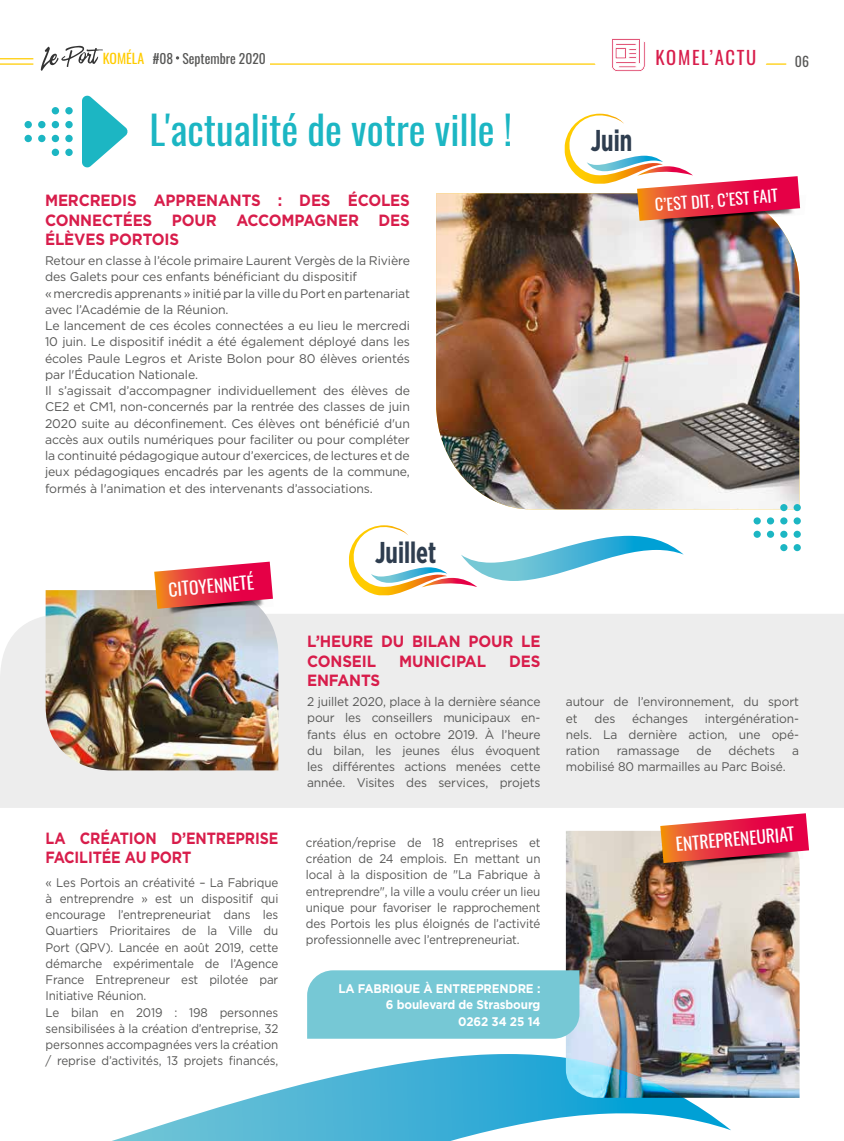
<style>
.page{position:relative;width:844px;height:1141px;background:#fff}
.page>*{position:absolute;margin:0;border:0;box-sizing:border-box;transform-origin:0 0}
.t1{font:40px "Oswald";color:#1cb6c3}
.t2{font:700 30.12px "Gotham X Narrow";color:#2e3d4f;scale:.89 1}
.t3{font:18.62px "Oswald";letter-spacing:.09em;color:#d81d4b}
.t4{font:17.5px "Oswald";color:#fff}
.t5{font:700 16.25px/19.5px "Gotham";letter-spacing:-.01em;color:#d81d4b;scale:.93 1}
.t6{font:700 16.25px/19.5px "Gotham";letter-spacing:-.01em;color:#d81d4b;scale:.88 1}
.t7{font:16.12px "Oswald";color:#fff}
.t8{font:13.88px "Oswald";color:#575756}
.t9{font:13.5px "Oswald";color:#575756}
.t10{font:12.5px/16.2px "Gotham";letter-spacing:-.01em;color:#575756}
.t11{font:12.5px/16.2px "Gotham";letter-spacing:-.01em;color:#575756;scale:.93 1}
.t12{font:12.5px/16.2px "Gotham";letter-spacing:-.01em;color:#575756;text-align:justify;scale:.96 1}
.t13{font:700 12.5px/16.2px "Gotham";letter-spacing:-.01em;color:#fff;text-align:right;scale:.93 1}
.s1{font-size:13.88px;color:#fc0}
</style>
<div class="page">
<hr style="left:262px;top:63px;width:524px;height:2px;background:#fc0">
<hr style="left:0;top:63px;width:33px;height:2px;background:#fc0">
<div style="left:153px;top:48px;width:116px;height:19px;background:#fff"></div>
<svg style="left:41px;top:46px;width:62px;height:25px"></svg>
<svg style="left:176px;top:56px;width:3px;height:4px"></svg>
<div style="left:0;top:614px;width:843px;height:194px;background:#ededed"></div>
<img style="left:46px;top:590px;width:232px;height:180px">
<img style="left:436px;top:193px;width:363px;height:316px">
<hr style="left:0;top:58px;width:33px;height:1px;background:#fc0">
<svg style="left:588px;top:38px;width:184px;height:34px"></svg>
<svg style="left:82px;top:95px;width:46px;height:73px"></svg>
<div style="left:65px;top:107px;width:8px;height:7px;background:#1cb6c3;border-radius:50%"></div>
<div style="left:65px;top:121px;width:8px;height:7px;background:#1cb6c3;border-radius:50%"></div>
<div style="left:65px;top:135px;width:8px;height:7px;background:#1cb6c3;border-radius:50%"></div>
<div style="left:65px;top:149px;width:8px;height:7px;background:#1cb6c3;border-radius:50%"></div>
<div style="left:52px;top:107px;width:7px;height:7px;background:#1cb6c3;border-radius:50%"></div>
<div style="left:52px;top:121px;width:7px;height:7px;background:#1cb6c3;border-radius:50%"></div>
<div style="left:52px;top:135px;width:7px;height:7px;background:#1cb6c3;border-radius:50%"></div>
<div style="left:52px;top:149px;width:7px;height:7px;background:#1cb6c3;border-radius:50%"></div>
<div style="left:38px;top:121px;width:7px;height:7px;background:#1cb6c3;border-radius:50%"></div>
<div style="left:38px;top:135px;width:7px;height:7px;background:#1cb6c3;border-radius:50%"></div>
<div style="left:25px;top:121px;width:7px;height:7px;background:#1cb6c3;border-radius:50%"></div>
<div style="left:25px;top:135px;width:7px;height:7px;background:#1cb6c3;border-radius:50%"></div>
<img style="left:643px;top:195px;width:158px;height:32px">
<img style="left:162px;top:609px;width:111px;height:7px">
<svg style="left:154px;top:562px;width:119px;height:47px;background:#df4b5c"></svg>
<svg style="left:564px;top:113px;width:235px;height:108px"></svg>
<img style="left:565px;top:831px;width:234px;height:267px">
<svg style="left:112px;top:1054px;width:619px;height:87px"></svg>
<div style="left:793px;top:504px;width:7px;height:7px;background:#1cb6c3;border-radius:50%"></div>
<div style="left:793px;top:517px;width:7px;height:7px;background:#1cb6c3;border-radius:50%"></div>
<div style="left:793px;top:531px;width:7px;height:7px;background:#1cb6c3;border-radius:50%"></div>
<div style="left:793px;top:544px;width:7px;height:7px;background:#1cb6c3;border-radius:50%"></div>
<div style="left:780px;top:504px;width:7px;height:7px;background:#1cb6c3;border-radius:50%"></div>
<div style="left:780px;top:517px;width:7px;height:7px;background:#1cb6c3;border-radius:50%"></div>
<div style="left:780px;top:531px;width:7px;height:7px;background:#1cb6c3;border-radius:50%"></div>
<div style="left:780px;top:544px;width:7px;height:7px;background:#1cb6c3;border-radius:50%"></div>
<svg style="left:766px;top:517px;width:8px;height:7px"></svg>
<div style="left:766px;top:531px;width:8px;height:7px;background:#1cb6c3;border-radius:50%"></div>
<div style="left:753px;top:517px;width:7px;height:7px;background:#1cb6c3;border-radius:50%"></div>
<div style="left:753px;top:531px;width:7px;height:7px;background:#1cb6c3;border-radius:50%"></div>
<div style="left:307px;top:970px;width:272px;height:69px;background:#76c8d5"></div>
<svg style="left:349px;top:525px;width:334px;height:70px"></svg>
<img style="left:667px;top:863px;width:133px;height:7px">
<svg style="left:660px;top:813px;width:148px;height:50px;background:#e05462"></svg>
<p class="t9" style="left:103px;top:46px;width:164px"><span class="s1">KOMÉLA</span> #08 Septembre 2020</p>
<p class="t8" style="left:794px;top:49px;width:16px">06</p>
<h3 class="t3" style="left:655px;top:41px;width:102px">KOMEL’ACTU</h3>
<h1 class="t1" style="left:150px;top:94px;width:364px">L'actualité de votre ville !</h1>
<h3 class="t5" style="left:45px;top:191px;width:394px;text-align:justify">MERCREDIS APPRENANTS : DES ÉCOLES CONNECTÉES POUR ACCOMPAGNER DES ÉLÈVES PORTOIS</h3>
<p class="t10" style="left:45px;top:252px;width:366px">Retour en classe à l’école primaire Laurent Vergès de la Rivière des Galets pour ces enfants bénéficiant du dispositif<br>« mercredis apprenants » initié par la ville du Port en partenariat avec l’Académie de la Réunion.<br>Le lancement de ces écoles connectées a eu lieu le mercredi 10 juin. Le dispositif inédit a été également déployé dans les écoles Paule Legros et Ariste Bolon pour 80 élèves orientés par l'Éducation Nationale.<br>Il s’agissait d’accompagner individuellement des élèves de CE2 et CM1, non-concernés par la rentrée des classes de juin 2020 suite au déconfinement. Ces élèves ont bénéficié d'un accès aux outils numériques pour faciliter ou pour compléter la continuité pédagogique autour d’exercices, de lectures et de jeux pédagogiques encadrés par les agents de la commune, formés à l'animation et des intervenants d’associations.</p>
<h3 class="t4" style="left:167px;top:574px;width:87px;rotate:-5deg">CITOYENNETÉ</h3>
<h3 class="t6" style="left:46px;top:828px;width:266px">LA CRÉATION D’ENTREPRISE<br>FACILITÉE AU PORT</h3>
<p class="t11" style="left:46px;top:874px;width:252px">« Les Portois an créativité – La Fabrique à entreprendre » est un dispositif qui encourage l’entrepreneuriat dans les Quartiers Prioritaires de la Ville du Port (QPV). Lancée en août 2019, cette démarche expérimentale de l’Agence France Entrepreneur est pilotée par Initiative Réunion.<br>Le bilan en 2019 : 198 personnes sensibilisées à la création d’entreprise, 32 personnes accompagnées vers la création / reprise d’activités, 13 projets financés,</p>
<h2 class="t2" style="left:375px;top:534px;width:70px">Juillet</h2>
<h3 class="t5" style="left:307px;top:632px;width:252px">L’HEURE DU BILAN POUR LE<br>CONSEIL</h3>
<h3 class="t5" style="left:399px;top:651px;width:95px">MUNICIPAL</h3>
<h3 class="t5" style="left:509px;top:651px;width:35px">DES</h3>
<h3 class="t5" style="left:307px;top:671px;width:80px">ENFANTS</h3>
<p class="t12" style="left:307px;top:693px;width:244px">2 juillet 2020, place à la dernière séance pour les conseillers municipaux en&shy;fants élus en octobre 2019. À l’heure du bilan, les jeunes élus évoquent les différentes actions menées cette année. Visites des services, projets</p>
<p class="t11" style="left:306px;top:834px;width:254px;text-align:justify">création/reprise de 18 entreprises et création de 24 emplois. En mettant un local à la disposition de "La Fabrique à entreprendre", la ville a voulu créer un lieu unique pour favoriser le rapprochement des Portois les plus éloignés de l’activité professionnelle avec l’entrepreneuriat.</p>
<p class="t13" style="left:338px;top:980px;width:219px">LA FABRIQUE À ENTREPRENDRE :<br>6 boulevard de Strasbourg<br>0262 34 25 14</p>
<h2 class="t2" style="left:590px;top:122px;width:48px">Juin</h2>
<p class="t7" style="left:654px;top:190px;width:125px;rotate:-4deg">C’EST DIT, C’EST FAIT</p>
<p class="t12" style="left:565px;top:694px;width:244px">autour de l’environnement, du sport et</p>
<p class="t12" style="left:565px;top:710px;width:244px;text-indent:139px">intergénération&shy;nels. La dernière action, une opé&shy;ration</p>
<p class="t12" style="left:594px;top:710px;width:23px">des</p>
<p class="t12" style="left:632px;top:710px;width:60px">échanges</p>
<p class="t12" style="left:616px;top:742px;width:67px">ramassage</p>
<p class="t12" style="left:696px;top:742px;width:17px">de</p>
<p class="t12" style="left:728px;top:742px;width:50px">déchets</p>
<p class="t12" style="left:791px;top:742px;width:9px">a</p>
<p class="t12" style="left:565px;top:759px;width:230px">mobilisé 80 marmailles au Parc Boisé.</p>
<h3 class="t4" style="left:674px;top:829px;width:120px;rotate:-5deg">ENTREPRENEURIAT</h3>
</div>
